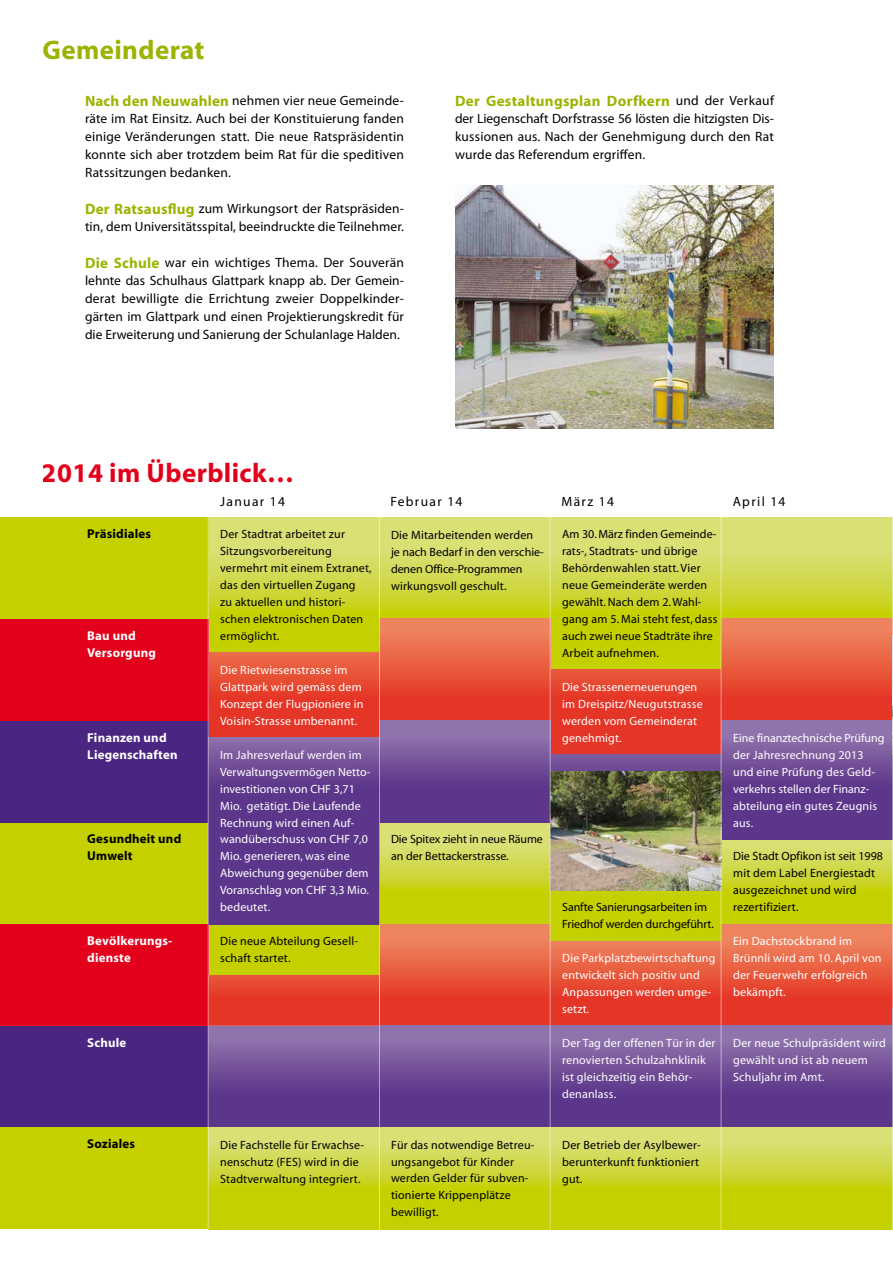
<style>
.page{position:relative;width:893px;height:1263px;background:#fff}
.page>*{position:absolute;margin:0;border:0;box-sizing:border-box;transform-origin:0 0}
.t1{font:700 27px "Myriad";letter-spacing:.015em;color:#e2001a}
.t2{font:700 27px "Myriad";letter-spacing:.015em;color:#9db300}
.t3{font:700 15px "Myriad";letter-spacing:.02em;color:#9db300}
.t4{font:13.5px/18px "Myriad Pro";letter-spacing:.01em;color:#000;text-align:justify}
.t5{font:13.5px "Myriad";letter-spacing:.1em;color:#000}
.t6{font:700 12.9px/17px "Myriad";letter-spacing:.015em;color:#fff}
.t7{font:700 12.9px/17px "Myriad";letter-spacing:.015em;color:#000}
.t8{font:12px/17px "Myriad";letter-spacing:.015em;color:#fff}
.t9{font:12px/17px "Myriad";letter-spacing:.015em;color:#000}
.t10{font:12px/17px "Myriad";letter-spacing:-.01em;color:#000}
.t11{font:12px/17px "Myriad";letter-spacing:-.005em;color:#000}
.s1{font-family:"Myriad";font-weight:700;font-size:15px;color:#9db300}
.s2{font-family:"Myriad Pro";font-weight:400;font-size:13.5px;color:#000}
</style>
<div class="page">
<svg style="left:209px;top:517px;width:170px;height:136px;background:#cfd73d"></svg>
<svg style="left:380px;top:517px;width:170px;height:102px;background:#d3d952"></svg>
<svg style="left:551px;top:517px;width:170px;height:153px;background:#ced636"></svg>
<svg style="left:722px;top:517px;width:170px;height:102px;background:#d3d952"></svg>
<div style="left:208px;top:653px;width:171px;height:85px;background:linear-gradient(to bottom,#e96040,#e4271f)"></div>
<div style="left:379px;top:619px;width:171px;height:102px;background:linear-gradient(to bottom,#ef8a62,#e3291c)"></div>
<div style="left:550px;top:670px;width:171px;height:84px;background:linear-gradient(to bottom,#e74831,#e42e23)"></div>
<div style="left:721px;top:619px;width:172px;height:102px;background:linear-gradient(to bottom,#ef8a62,#e3291c)"></div>
<div style="left:0;top:822px;width:208px;height:102px;background:#c4d000"></div>
<div style="left:208px;top:924px;width:171px;height:51px;background:#c4d000"></div>
<svg style="left:380px;top:822px;width:170px;height:102px;background:#cdd539"></svg>
<div style="left:550px;top:822px;width:171px;height:119px;background:#c4d000"></div>
<svg style="left:722px;top:839px;width:170px;height:85px;background:#cad32d"></svg>
<div style="left:0;top:924px;width:208px;height:102px;background:#e2001a"></div>
<div style="left:208px;top:975px;width:171px;height:51px;background:linear-gradient(to bottom,#e74d33,#e42c22)"></div>
<div style="left:379px;top:924px;width:171px;height:102px;background:linear-gradient(to bottom,#ef8d64,#e3261a)"></div>
<div style="left:550px;top:941px;width:171px;height:85px;background:linear-gradient(to bottom,#ed7c56,#e3241a)"></div>
<div style="left:721px;top:924px;width:172px;height:102px;background:linear-gradient(to bottom,#ef8d64,#e3261a)"></div>
<div style="left:0;top:1026px;width:208px;height:101px;background:#4b2582"></div>
<div style="left:208px;top:1026px;width:171px;height:101px;background:linear-gradient(to bottom,#9276ae,#4f2681)"></div>
<div style="left:379px;top:1026px;width:171px;height:101px;background:linear-gradient(to bottom,#9276ae,#4f2681)"></div>
<div style="left:550px;top:1026px;width:171px;height:101px;background:linear-gradient(to bottom,#9276ae,#4f2681)"></div>
<div style="left:721px;top:1026px;width:172px;height:101px;background:linear-gradient(to bottom,#9276ae,#4f2681)"></div>
<div style="left:0;top:1127px;width:208px;height:102px;background:#c4d000"></div>
<svg style="left:209px;top:1127px;width:170px;height:102px;background:#cdd630"></svg>
<svg style="left:380px;top:1127px;width:170px;height:102px;background:#cdd630"></svg>
<svg style="left:551px;top:1127px;width:170px;height:102px;background:#cdd630"></svg>
<svg style="left:722px;top:1127px;width:170px;height:102px;background:#cdd630"></svg>
<div style="left:0;top:517px;width:208px;height:102px;background:#c4d000"></div>
<div style="left:0;top:619px;width:208px;height:102px;background:#e2001a"></div>
<div style="left:0;top:721px;width:208px;height:101px;background:#4b2582"></div>
<svg style="left:209px;top:738px;width:170px;height:186px;background:#623d8e"></svg>
<div style="left:379px;top:721px;width:171px;height:101px;background:linear-gradient(to bottom,#9376ae,#4e2580)"></div>
<svg style="left:722px;top:721px;width:170px;height:118px;background:#6d4a95"></svg>
<div style="left:550px;top:754px;width:171px;height:68px;background:#745198"></div>
<img style="left:551px;top:771px;width:170px;height:119px">
<hr style="left:379px;top:515px;width:1px;height:716px;background:#fff">
<hr style="left:550px;top:515px;width:1px;height:716px;background:#fff">
<hr style="left:892px;top:515px;width:1px;height:716px;background:#fff">
<hr style="left:721px;top:515px;width:1px;height:716px;background:#fff">
<hr style="left:208px;top:515px;width:1px;height:716px;background:#fff">
<img style="left:455px;top:185px;width:318px;height:243px">
<h1 class="t2" style="left:43px;top:36px;width:163px">Gemeinderat</h1>
<p class="t4" style="left:85px;top:91px;width:320px"><span class="s1">Nach den Neuwahlen</span> nehmen vier neue Gemeinde&shy;räte im Rat Einsitz. Auch bei der Konstituierung fanden einige Veränderungen statt. Die neue Ratspräsidentin konnte sich aber trotzdem beim Rat für die speditiven Ratssitzungen bedanken.</p>
<p class="t4" style="left:85px;top:199px;width:320px"><span class="s1">Der Ratsausflug</span> zum Wirkungsort der Ratspräsiden&shy;tin, dem Universitätsspital, beeindruckte die Teilnehmer.</p>
<p class="t4" style="left:85px;top:253px;width:320px"><span class="s1">Die Schule</span> war ein wichtiges Thema. Der Souverän lehnte das Schulhaus Glattpark knapp ab. Der Gemein&shy;derat bewilligte die Errichtung zweier Doppelkinder&shy;gärten im Glattpark und einen Projektierungskredit für die Erweiterung und Sanierung der Schulanlage Halden.</p>
<h1 class="t1" style="left:42px;top:459px;width:254px">2014 im Überblick…</h1>
<p class="t3" style="left:455px;top:93px;width:320px">Der Gestaltungsplan Dorfkern <span class="s2">und der Verkauf</span></p>
<p class="t4" style="left:455px;top:109px;width:320px">der Liegenschaft Dorfstrasse 56 lösten die hitzigsten Dis&shy;kussionen aus. Nach der Genehmigung durch den Rat wurde das Referendum ergriffen.</p>
<p class="t5" style="left:220px;top:495px;width:66px">Januar 14</p>
<p class="t5" style="left:390px;top:495px;width:74px">Februar 14</p>
<p class="t5" style="left:561px;top:495px;width:54px">März 14</p>
<p class="t5" style="left:733px;top:495px;width:54px">April 14</p>
<p class="t7" style="left:87px;top:526px;width:65px">Präsidiales</p>
<p class="t6" style="left:87px;top:627px;width:70px">Bau und<br>Versorgung</p>
<p class="t9" style="left:220px;top:526px;width:153px">Der Stadtrat arbeitet zur<br>Sitzungsvorbereitung vermehrt mit einem Extranet, das den virtuellen Zugang<br>zu aktuellen und histori&shy;schen elektronischen Daten ermöglicht.</p>
<p class="t9" style="left:391px;top:527px;width:154px">Die Mitarbeitenden werden je nach Bedarf in den verschie&shy;denen Office-Programmen wirkungsvoll geschult.</p>
<p class="t9" style="left:562px;top:526px;width:157px">Am 30. März finden Gemeinde&shy;rats-, Stadtrats- und übrige<br>Behördenwahlen statt. Vier neue Gemeinderäte werden gewählt. Nach dem 2. Wahl&shy;gang am 5. Mai steht fest, dass auch zwei neue Stadträte ihre<br>Arbeit aufnehmen.</p>
<p class="t6" style="left:87px;top:729px;width:92px">Finanzen und<br>Liegenschaften</p>
<p class="t7" style="left:87px;top:831px;width:96px">Gesundheit und<br>Umwelt</p>
<p class="t8" style="left:220px;top:662px;width:145px">Die Rietwiesenstrasse im<br>Glattpark wird gemäss dem<br>Konzept der Flugpioniere in<br>Voisin-Strasse umbenannt.</p>
<p class="t8" style="left:220px;top:747px;width:152px">Im Jahresverlauf werden im<br>Verwaltungsvermögen Netto&shy;investitionen von CHF 3,71<br>Mio. getätigt. Die Laufende<br>Rechnung wird einen Auf&shy;wandüberschuss von CHF 7,0<br>Mio. generieren, was eine<br>Abweichung gegenüber dem<br>Voranschlag von CHF 3,3 Mio. bedeutet.</p>
<p class="t8" style="left:562px;top:679px;width:142px">Die Strassenerneuerungen im Dreispitz/Neugutstrasse werden vom Gemeinderat genehmigt.</p>
<p class="t11" style="left:391px;top:831px;width:153px">Die Spitex zieht in neue Räume an der Bettackerstrasse.</p>
<p class="t10" style="left:562px;top:899px;width:153px">Sanfte Sanierungsarbeiten im<br>Friedhof werden durchgeführt.</p>
<p class="t8" style="left:733px;top:730px;width:153px">Eine finanztechnische Prüfung der Jahresrechnung 2013 und eine Prüfung des Geld&shy;verkehrs stellen der Finanz&shy;abteilung ein gutes Zeugnis aus.</p>
<p class="t9" style="left:733px;top:848px;width:151px">Die Stadt Opfikon ist seit 1998 mit dem Label Energiestadt ausgezeichnet und wird rezertifiziert.</p>
<p class="t6" style="left:87px;top:933px;width:87px">Bevölkerungs&shy;dienste</p>
<p class="t6" style="left:87px;top:1034px;width:40px">Schule</p>
<p class="t9" style="left:220px;top:933px;width:139px">Die neue Abteilung Gesell&shy;schaft startet.</p>
<p class="t8" style="left:562px;top:950px;width:155px">Die Parkplatzbewirtschaftung entwickelt sich positiv und<br>Anpassungen werden umge&shy;setzt.</p>
<p class="t8" style="left:562px;top:1035px;width:155px">Der Tag der offenen Tür in der renovierten Schulzahnklinik ist gleichzeitig ein Behör&shy;denanlass.</p>
<p class="t8" style="left:733px;top:933px;width:150px">Ein Dachstockbrand im<br>Brünnli wird am 10. April von der Feuerwehr erfolgreich bekämpft.</p>
<p class="t8" style="left:733px;top:1035px;width:154px">Der neue Schulpräsident wird gewählt und ist ab neuem<br>Schuljahr im Amt.</p>
<p class="t7" style="left:87px;top:1136px;width:49px">Soziales</p>
<p class="t9" style="left:220px;top:1137px;width:145px">Die Fachstelle für Erwachse&shy;nenschutz (FES) wird in die<br>Stadtverwaltung integriert.</p>
<p class="t9" style="left:391px;top:1136px;width:145px">Für das notwendige Betreu&shy;ungsangebot für Kinder werden Gelder für subven&shy;tionierte Krippenplätze bewilligt.</p>
<p class="t9" style="left:562px;top:1136px;width:140px">Der Betrieb der Asylbewer&shy;berunterkunft funktioniert gut.</p>
</div>
